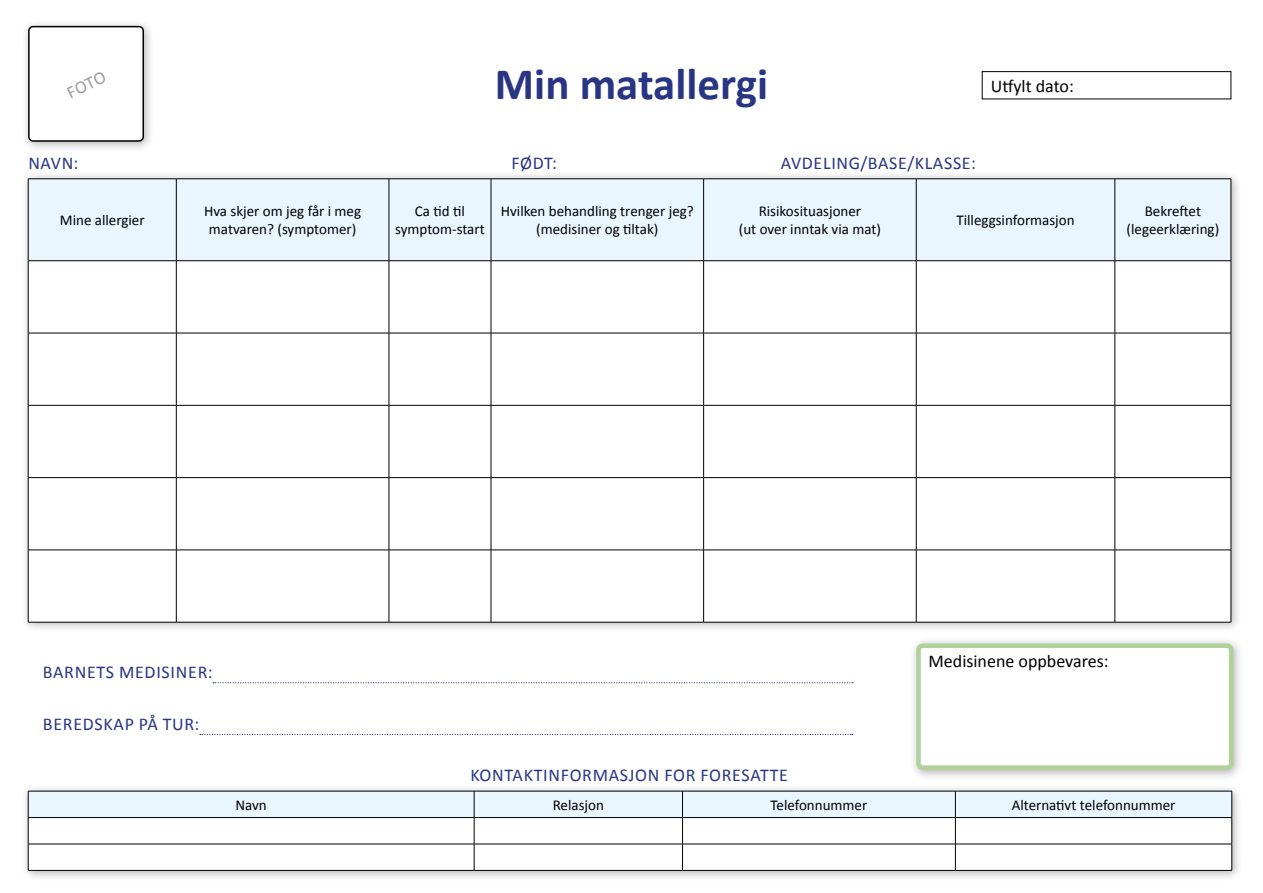
<style>
.page{position:relative;width:1263px;height:893px;background:#fff}
.page>*{position:absolute;margin:0;border:0;box-sizing:border-box;transform-origin:0 0}
.t1{font:700 45px "Calibri";color:#283583}
.t2{font:18px "Calibri";letter-spacing:.04em;color:#283583}
.t3{font:18px "Calibri";color:#000}
.t4{font:18px "Calibri";color:#9d9d9c}
.t5{font:15px/18px "Calibri";color:#000;text-align:center}
</style>
<div class="page">
<div style="left:982px;top:71px;width:249px;height:28px;border:1px solid #000"></div>
<div style="left:909px;top:636px;width:335px;height:144px;background:#000;opacity:.3"></div>
<div style="left:918px;top:646px;width:313px;height:122px;background:#fff;border-radius:4px"></div>
<div style="left:916px;top:643px;width:317px;height:127px;border:4px solid #b0d199;border-radius:4px"></div>
<div style="left:20px;top:171px;width:1221px;height:462px;background:#000;opacity:.3"></div>
<div style="left:29px;top:180px;width:1202px;height:80px;background:#eaf6fe"></div>
<svg style="left:29px;top:261px;width:1202px;height:361px"></svg>
<hr style="left:28px;top:260px;width:148px;height:1px;background:#000">
<hr style="left:176px;top:260px;width:213px;height:1px;background:#000">
<hr style="left:389px;top:260px;width:102px;height:1px;background:#000">
<hr style="left:491px;top:260px;width:213px;height:1px;background:#000">
<hr style="left:704px;top:260px;width:212px;height:1px;background:#000">
<hr style="left:916px;top:260px;width:199px;height:1px;background:#000">
<hr style="left:1115px;top:260px;width:116px;height:1px;background:#000">
<hr style="left:28px;top:333px;width:148px;height:1px;background:#000">
<hr style="left:176px;top:333px;width:213px;height:1px;background:#000">
<hr style="left:389px;top:333px;width:102px;height:1px;background:#000">
<hr style="left:491px;top:333px;width:213px;height:1px;background:#000">
<hr style="left:704px;top:333px;width:212px;height:1px;background:#000">
<hr style="left:916px;top:333px;width:199px;height:1px;background:#000">
<hr style="left:1115px;top:333px;width:116px;height:1px;background:#000">
<hr style="left:28px;top:405px;width:148px;height:1px;background:#000">
<hr style="left:176px;top:405px;width:213px;height:1px;background:#000">
<hr style="left:389px;top:405px;width:102px;height:1px;background:#000">
<hr style="left:491px;top:405px;width:213px;height:1px;background:#000">
<hr style="left:704px;top:405px;width:212px;height:1px;background:#000">
<hr style="left:916px;top:405px;width:199px;height:1px;background:#000">
<hr style="left:1115px;top:405px;width:116px;height:1px;background:#000">
<hr style="left:28px;top:477px;width:148px;height:1px;background:#000">
<hr style="left:176px;top:477px;width:213px;height:1px;background:#000">
<hr style="left:389px;top:477px;width:102px;height:1px;background:#000">
<hr style="left:491px;top:477px;width:213px;height:1px;background:#000">
<hr style="left:704px;top:477px;width:212px;height:1px;background:#000">
<hr style="left:916px;top:477px;width:199px;height:1px;background:#000">
<hr style="left:1115px;top:477px;width:116px;height:1px;background:#000">
<hr style="left:28px;top:550px;width:148px;height:1px;background:#000">
<hr style="left:176px;top:550px;width:213px;height:1px;background:#000">
<hr style="left:389px;top:550px;width:102px;height:1px;background:#000">
<hr style="left:491px;top:550px;width:213px;height:1px;background:#000">
<hr style="left:704px;top:550px;width:212px;height:1px;background:#000">
<hr style="left:916px;top:550px;width:199px;height:1px;background:#000">
<hr style="left:1115px;top:550px;width:116px;height:1px;background:#000">
<hr style="left:28px;top:179px;width:148px;height:1px;background:#000">
<hr style="left:28px;top:179px;width:1px;height:82px;background:#000">
<hr style="left:176px;top:179px;width:213px;height:1px;background:#000">
<hr style="left:176px;top:179px;width:1px;height:82px;background:#000">
<hr style="left:389px;top:179px;width:102px;height:1px;background:#000">
<hr style="left:389px;top:179px;width:1px;height:82px;background:#000">
<hr style="left:491px;top:179px;width:213px;height:1px;background:#000">
<hr style="left:491px;top:179px;width:1px;height:82px;background:#000">
<hr style="left:704px;top:179px;width:212px;height:1px;background:#000">
<hr style="left:703px;top:179px;width:1px;height:82px;background:#000">
<hr style="left:916px;top:179px;width:199px;height:1px;background:#000">
<hr style="left:916px;top:179px;width:1px;height:82px;background:#000">
<hr style="left:1115px;top:179px;width:116px;height:1px;background:#000">
<hr style="left:1114px;top:179px;width:1px;height:82px;background:#000">
<hr style="left:1231px;top:179px;width:1px;height:82px;background:#000">
<hr style="left:28px;top:261px;width:1px;height:72px;background:#000">
<hr style="left:176px;top:261px;width:1px;height:72px;background:#000">
<hr style="left:389px;top:261px;width:1px;height:72px;background:#000">
<hr style="left:491px;top:261px;width:1px;height:72px;background:#000">
<hr style="left:703px;top:261px;width:1px;height:72px;background:#000">
<hr style="left:916px;top:261px;width:1px;height:72px;background:#000">
<hr style="left:1114px;top:261px;width:1px;height:72px;background:#000">
<hr style="left:1231px;top:261px;width:1px;height:72px;background:#000">
<hr style="left:28px;top:333px;width:1px;height:72px;background:#000">
<hr style="left:176px;top:333px;width:1px;height:72px;background:#000">
<hr style="left:389px;top:333px;width:1px;height:72px;background:#000">
<hr style="left:491px;top:333px;width:1px;height:72px;background:#000">
<hr style="left:703px;top:333px;width:1px;height:72px;background:#000">
<hr style="left:916px;top:333px;width:1px;height:72px;background:#000">
<hr style="left:1114px;top:333px;width:1px;height:72px;background:#000">
<hr style="left:1231px;top:333px;width:1px;height:72px;background:#000">
<hr style="left:28px;top:405px;width:1px;height:72px;background:#000">
<hr style="left:176px;top:405px;width:1px;height:72px;background:#000">
<hr style="left:389px;top:405px;width:1px;height:72px;background:#000">
<hr style="left:491px;top:405px;width:1px;height:72px;background:#000">
<hr style="left:703px;top:405px;width:1px;height:72px;background:#000">
<hr style="left:916px;top:405px;width:1px;height:72px;background:#000">
<hr style="left:1114px;top:405px;width:1px;height:72px;background:#000">
<hr style="left:1231px;top:405px;width:1px;height:72px;background:#000">
<hr style="left:28px;top:478px;width:1px;height:72px;background:#000">
<hr style="left:176px;top:478px;width:1px;height:72px;background:#000">
<hr style="left:389px;top:478px;width:1px;height:72px;background:#000">
<hr style="left:491px;top:478px;width:1px;height:72px;background:#000">
<hr style="left:703px;top:478px;width:1px;height:72px;background:#000">
<hr style="left:916px;top:478px;width:1px;height:72px;background:#000">
<hr style="left:1114px;top:478px;width:1px;height:72px;background:#000">
<hr style="left:1231px;top:478px;width:1px;height:72px;background:#000">
<hr style="left:28px;top:550px;width:1px;height:72px;background:#000">
<hr style="left:176px;top:550px;width:1px;height:72px;background:#000">
<hr style="left:389px;top:550px;width:1px;height:72px;background:#000">
<hr style="left:491px;top:550px;width:1px;height:72px;background:#000">
<hr style="left:703px;top:550px;width:1px;height:72px;background:#000">
<hr style="left:916px;top:550px;width:1px;height:72px;background:#000">
<hr style="left:1114px;top:550px;width:1px;height:72px;background:#000">
<hr style="left:1231px;top:550px;width:1px;height:72px;background:#000">
<hr style="left:28px;top:622px;width:148px;height:1px;background:#000">
<hr style="left:176px;top:622px;width:213px;height:1px;background:#000">
<hr style="left:389px;top:622px;width:102px;height:1px;background:#000">
<hr style="left:491px;top:622px;width:213px;height:1px;background:#000">
<hr style="left:704px;top:622px;width:212px;height:1px;background:#000">
<hr style="left:916px;top:622px;width:199px;height:1px;background:#000">
<hr style="left:1115px;top:622px;width:116px;height:1px;background:#000">
<svg style="left:213px;top:682px;width:640px;height:1px"></svg>
<svg style="left:200px;top:734px;width:653px;height:1px"></svg>
<div style="left:20px;top:783px;width:1222px;height:98px;background:#000;opacity:.3"></div>
<svg style="left:28px;top:791px;width:1204px;height:79px"></svg>
<hr style="left:28px;top:870px;width:446px;height:1px;background:#000">
<hr style="left:474px;top:870px;width:208px;height:1px;background:#000">
<hr style="left:682px;top:870px;width:273px;height:1px;background:#000">
<hr style="left:955px;top:870px;width:277px;height:1px;background:#000">
<div style="left:21px;top:18px;width:133px;height:135px;background:#000;opacity:.3"></div>
<div style="left:29px;top:27px;width:114px;height:114px;background:#fff;border-radius:4px"></div>
<div style="left:28px;top:26px;width:116px;height:116px;border:2px solid #000;border-radius:4px"></div>
<p class="t4" style="left:62px;top:82px;width:43px;rotate:-26deg">FOTO</p>
<p class="t2" style="left:28px;top:150px;width:52px">NAVN:</p>
<h1 class="t1" style="left:495px;top:52px;width:275px">Min matallergi</h1>
<p class="t3" style="left:991px;top:74px;width:85px">Utfylt dato:</p>
<p class="t2" style="left:511px;top:150px;width:47px">FØDT:</p>
<p class="t2" style="left:781px;top:150px;width:197px">AVDELING/BASE/KLASSE:</p>
<p class="t5" style="left:60px;top:211px;width:86px">Mine allergier</p>
<p class="t5" style="left:204px;top:202px;width:159px">Hva skjer om jeg får i meg matvaren? (symptomer)</p>
<p class="t5" style="left:395px;top:202px;width:91px">Ca tid til symptom-start</p>
<p class="t5" style="left:501px;top:202px;width:194px">Hvilken behandling trenger jeg? (medisiner og tiltak)</p>
<p class="t5" style="left:739px;top:202px;width:144px">Risikosituasjoner<br>(ut over inntak via mat)</p>
<p class="t5" style="left:956px;top:211px;width:120px">Tilleggsinformasjon</p>
<p class="t5" style="left:1126px;top:202px;width:94px">Bekreftet (legeerklæring)</p>
<p class="t2" style="left:43px;top:660px;width:171px">BARNETS MEDISINER:</p>
<p class="t2" style="left:43px;top:711px;width:158px">BEREDSKAP PÅ TUR:</p>
<p class="t2" style="left:470px;top:762px;width:319px">KONTAKTINFORMASJON FOR FORESATTE</p>
<p class="t3" style="left:928px;top:648px;width:182px">Medisinene oppbevares:</p>
<p class="t5" style="left:236px;top:796px;width:33px">Navn</p>
<p class="t5" style="left:553px;top:796px;width:53px">Relasjon</p>
<p class="t5" style="left:771px;top:796px;width:98px">Telefonnummer</p>
<p class="t5" style="left:1012px;top:796px;width:165px">Alternativt telefonnummer</p>
</div>
